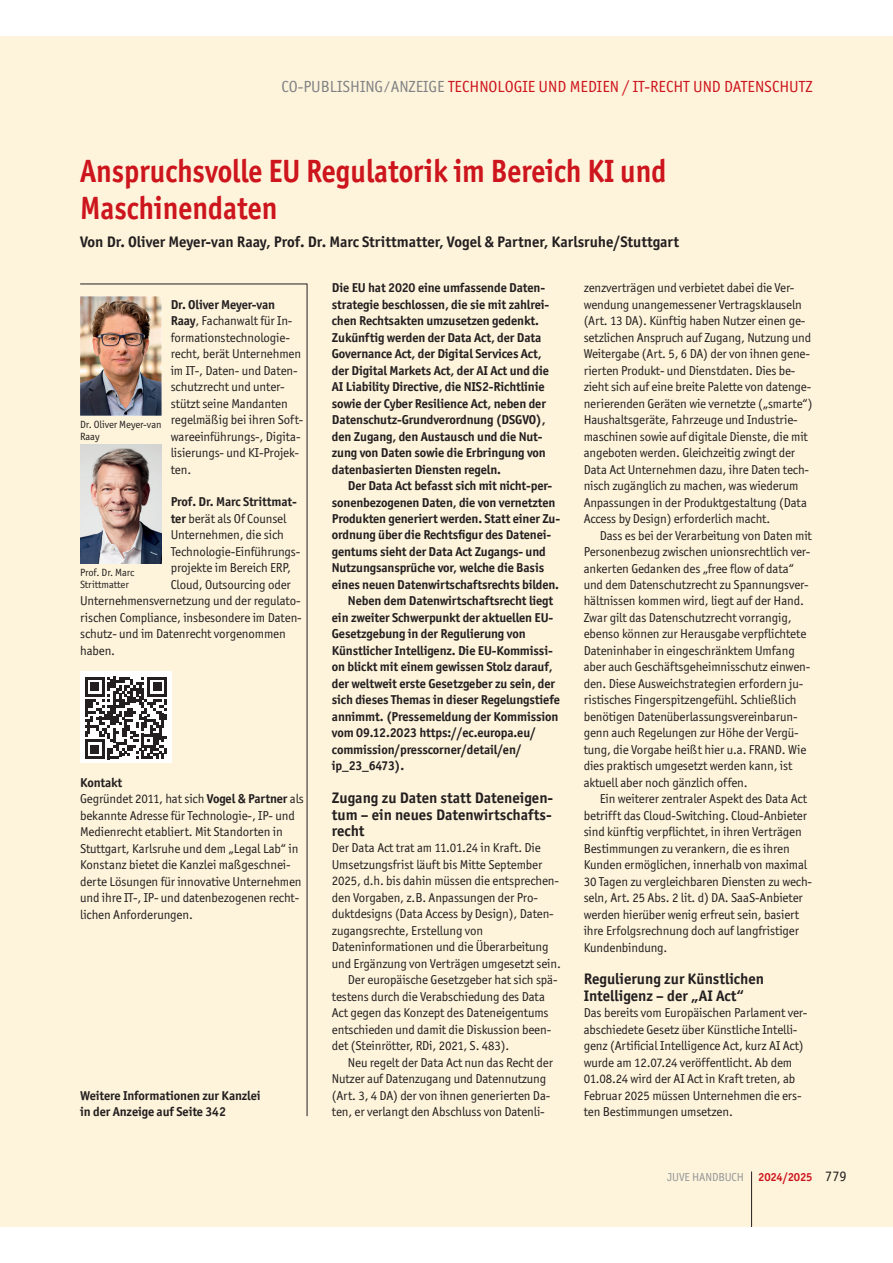
<style>
.page{position:relative;width:893px;height:1263px;background:#fff}
.page>*{position:absolute;margin:0;border:0;box-sizing:border-box;transform-origin:0 0}
.t1{font:700 32.25px/37.2px "Officina Sans ITC Std";color:#cd151d;scale:.9 1}
.t2{font:16.2px "Officina Sans ITC Std";color:#cd151d}
.t3{font:700 15.3px/16.5px "Officina Sans ITC Std";color:#231f20;text-align:justify}
.t4{font:12.9px/16.5px "Officina Sans ITC Std";letter-spacing:-.01em;color:#231f20}
.t5{font:700 12.9px/16.5px "Officina Sans ITC Std";letter-spacing:-.01em;color:#231f20}
.t6{font:11.7px "Officina Sans ITC Std";letter-spacing:-.01em;color:#939598}
.t7{font:10.5px/12.1px "Officina Sans ITC Std";letter-spacing:-.01em;color:#231f20}
.s1{color:#808285}
.s2{font-weight:700}
.s3{font-weight:700;color:#cd151d}
.s4{font-size:14.55px;color:#231f20}
</style>
<div class="page">
<div style="left:0;top:36px;width:893px;height:1190px;background:#fef4db"></div>
<hr style="left:751px;top:1171px;width:1px;height:55px;background:#231f20">
<img style="left:80px;top:296px;width:82px;height:120px">
<img style="left:80px;top:445px;width:82px;height:119px">
<hr style="left:307px;top:284px;width:1px;height:832px;background:#231f20">
<hr style="left:80px;top:284px;width:227px;height:1px;background:#231f20">
<div style="left:80px;top:671px;width:92px;height:92px;background:#fff"></div>
<svg style="left:85px;top:677px;width:82px;height:82px"></svg>
<p class="t2" style="left:282px;top:79px;width:532px"><span class="s1">CO-PUBLISHING ⁄ ANZEIGE</span> TECHNOLOGIE UND MEDIEN / IT-RECHT UND DATENSCHUTZ</p>
<h1 class="t1" style="left:80px;top:154px;width:653px">Anspruchsvolle EU Regulatorik im Bereich KI und<br>Maschinendaten</h1>
<p class="t3" style="left:80px;top:234px;width:600px">Von Dr. Oliver Meyer-van Raay, Prof. Dr. Marc Strittmatter, Vogel &amp; Partner, Karlsruhe/Stuttgart</p>
<p class="t4" style="left:171px;top:297px;width:134px"><span class="s2">Dr. Oliver Meyer-van<br>Raay</span>, Fachanwalt für In&shy;formationstechnologie&shy;recht, berät Unternehmen im IT-, Daten- und Daten&shy;schutzrecht und unter&shy;stützt seine Mandanten regelmäßig bei ihren Soft&shy;wareeinführungs-, Digita&shy;lisierungs- und KI-Projek&shy;ten.</p>
<p class="t5" style="left:171px;top:495px;width:128px">Prof. Dr. Marc Strittmat-</p>
<p class="t4" style="left:171px;top:511px;width:117px"><span class="s2">ter</span> berät als Of Counsel</p>
<p class="t4" style="left:171px;top:528px;width:115px">Unternehmen, die sich</p>
<p class="t4" style="left:171px;top:544px;width:131px">Technologie-Einführungs-</p>
<p class="t4" style="left:171px;top:561px;width:122px">projekte im Bereich ERP,</p>
<p class="t4" style="left:171px;top:577px;width:122px">Cloud, Outsourcing oder</p>
<p class="t4" style="left:80px;top:594px;width:222px">Unternehmensvernetzung und der regulato-</p>
<p class="t4" style="left:80px;top:610px;width:223px">rischen Compliance, insbesondere im Daten-</p>
<p class="t4" style="left:80px;top:627px;width:207px">schutz- und im Datenrecht vorgenommen</p>
<p class="t4" style="left:80px;top:643px;width:37px">haben.</p>
<p class="t7" style="left:80px;top:419px;width:83px">Dr. Oliver Meyer-van<br>Raay</p>
<p class="t7" style="left:80px;top:567px;width:56px">Prof. Dr. Marc<br>Strittmatter</p>
<p class="t4" style="left:80px;top:775px;width:225px"><span class="s2">Kontakt<br></span>Gegründet 2011, hat sich <span class="s2">Vogel &amp; Partner</span> als bekannte Adresse für Technologie-, IP- und Medienrecht etabliert. Mit Standorten in Stuttgart, Karlsruhe und dem „Legal Lab“ in Konstanz bietet die Kanzlei maßgeschnei&shy;derte Lösungen für innovative Unternehmen und ihre IT-, IP- und datenbezogenen recht&shy;lichen Anforderungen.</p>
<p class="t5" style="left:80px;top:1088px;width:182px">Weitere Informationen zur Kanzlei in der Anzeige auf Seite 342</p>
<p class="t5" style="left:332px;top:280px;width:219px">Die EU hat 2020 eine umfassende Daten&shy;strategie beschlossen, die sie mit zahlrei&shy;chen Rechtsakten umzusetzen gedenkt.<br>Zukünftig werden der Data Act, der Data Governance Act, der Digital Services Act, der Digital Markets Act, der AI Act und die AI Liability Directive, die NIS2-Richtlinie sowie der Cyber Resilience Act, neben der Datenschutz-Grundverordnung (DSGVO), den Zugang, den Austausch und die Nut&shy;zung von Daten sowie die Erbringung von datenbasierten Diensten regeln.</p>
<p class="t5" style="left:348px;top:478px;width:206px">Der Data Act befasst sich mit nicht-per-</p>
<p class="t5" style="left:332px;top:495px;width:225px">sonenbezogenen Daten, die von vernetzten</p>
<p class="t5" style="left:332px;top:511px;width:230px">Produkten generiert werden. Statt einer Zu-</p>
<p class="t5" style="left:332px;top:528px;width:221px">ordnung über die Rechtsfigur des Datenei-</p>
<p class="t5" style="left:332px;top:544px;width:215px">gentums sieht der Data Act Zugangs- und</p>
<p class="t5" style="left:332px;top:561px;width:214px">Nutzungsansprüche vor, welche die Basis</p>
<p class="t5" style="left:332px;top:577px;width:229px">eines neuen Datenwirtschaftsrechts bilden.</p>
<p class="t5" style="left:348px;top:593px;width:207px">Neben dem Datenwirtschaftsrecht liegt</p>
<p class="t5" style="left:332px;top:610px;width:223px">ein zweiter Schwerpunkt der aktuellen EU-</p>
<p class="t5" style="left:332px;top:626px;width:195px">Gesetzgebung in der Regulierung von</p>
<p class="t5" style="left:332px;top:643px;width:222px">Künstlicher Intelligenz. Die EU-Kommissi-</p>
<p class="t5" style="left:332px;top:659px;width:222px">on blickt mit einem gewissen Stolz darauf,</p>
<p class="t5" style="left:332px;top:676px;width:225px">der weltweit erste Gesetzgeber zu sein, der</p>
<p class="t5" style="left:332px;top:692px;width:229px">sich dieses Themas in dieser Regelungstiefe</p>
<p class="t5" style="left:332px;top:709px;width:228px">annimmt. (Pressemeldung der Kommission</p>
<p class="t5" style="left:332px;top:725px;width:206px">vom 09.12.2023 https://ec.europa.eu/</p>
<p class="t5" style="left:332px;top:742px;width:191px">commission/presscorner/detail/en/</p>
<p class="t5" style="left:332px;top:758px;width:74px">ip_23_6473).</p>
<p class="t3" style="left:332px;top:790px;width:223px">Zugang zu Daten statt Dateneigen&shy;tum – ein neues Datenwirtschafts&shy;recht</p>
<p class="t4" style="left:332px;top:841px;width:210px">Der Data Act trat am 11.01.24 in Kraft. Die</p>
<p class="t4" style="left:332px;top:857px;width:212px">Umsetzungsfrist läuft bis Mitte September</p>
<p class="t4" style="left:332px;top:874px;width:229px">2025, d.h. bis dahin müssen die entsprechen-</p>
<p class="t4" style="left:332px;top:890px;width:208px">den Vorgaben, z.B. Anpassungen der Pro-</p>
<p class="t4" style="left:332px;top:907px;width:223px">duktdesigns (Data Access by Design), Daten-</p>
<p class="t4" style="left:332px;top:923px;width:153px">zugangsrechte, Erstellung von</p>
<p class="t4" style="left:332px;top:940px;width:218px">Dateninformationen und die Überarbeitung</p>
<p class="t4" style="left:332px;top:956px;width:230px">und Ergänzung von Verträgen umgesetzt sein.</p>
<p class="t4" style="left:348px;top:973px;width:211px">Der europäische Gesetzgeber hat sich spä-</p>
<p class="t4" style="left:332px;top:989px;width:215px">testens durch die Verabschiedung des Data</p>
<p class="t4" style="left:332px;top:1006px;width:218px">Act gegen das Konzept des Dateneigentums</p>
<p class="t4" style="left:332px;top:1022px;width:221px">entschieden und damit die Diskussion been-</p>
<p class="t4" style="left:332px;top:1039px;width:179px">det (Steinrötter, RDi, 2021, S. 483).</p>
<p class="t4" style="left:348px;top:1055px;width:207px">Neu regelt der Data Act nun das Recht der</p>
<p class="t4" style="left:332px;top:1072px;width:216px">Nutzer auf Datenzugang und Datennutzung</p>
<p class="t4" style="left:332px;top:1088px;width:220px">(Art. 3, 4 DA) der von ihnen generierten Da-</p>
<p class="t4" style="left:332px;top:1105px;width:214px">ten, er verlangt den Abschluss von Datenli-</p>
<p class="t4" style="left:584px;top:281px;width:230px">zenzverträgen und verbietet dabei die Ver&shy;wendung unangemessener Vertragsklauseln (Art. 13 DA). Künftig haben Nutzer einen ge&shy;setzlichen Anspruch auf Zugang, Nutzung und Weitergabe (Art. 5, 6 DA) der von ihnen gene&shy;rierten Produkt- und Dienstdaten. Dies be&shy;zieht sich auf eine breite Palette von datenge&shy;nerierenden Geräten wie vernetzte („smarte“)<br>Haushaltsgeräte, Fahrzeuge und Industrie&shy;maschinen sowie auf digitale Dienste, die mit angeboten werden. Gleichzeitig zwingt der Data Act Unternehmen dazu, ihre Daten tech&shy;nisch zugänglich zu machen, was wiederum Anpassungen in der Produktgestaltung (Data Access by Design) erforderlich macht.</p>
<p class="t4" style="left:584px;top:528px;width:230px;text-indent:16px">Dass es bei der Verarbeitung von Daten mit Personenbezug zwischen unionsrechtlich ver&shy;ankerten Gedanken des „free flow of data“ und dem Datenschutzrecht zu Spannungsver&shy;hältnissen kommen wird, liegt auf der Hand.<br>Zwar gilt das Datenschutzrecht vorrangig, ebenso können zur Herausgabe verpflichtete Dateninhaber in eingeschränktem Umfang aber auch Geschäftsgeheimnisschutz einwen&shy;den. Diese Ausweichstrategien erfordern ju&shy;ristisches Fingerspitzengefühl. Schließlich benötigen Datenüberlassungsvereinbarun&shy;genn auch Regelungen zur Höhe der Vergü&shy;tung, die Vorgabe heißt hier u.a. FRAND. Wie dies praktisch umgesetzt werden kann, ist aktuell aber noch gänzlich offen.</p>
<p class="t4" style="left:584px;top:792px;width:230px;text-indent:16px">Ein weiterer zentraler Aspekt des Data Act betrifft das Cloud-Switching. Cloud-Anbieter sind künftig verpflichtet, in ihren Verträgen Bestimmungen zu verankern, die es ihren Kunden ermöglichen, innerhalb von maximal 30 Tagen zu vergleichbaren Diensten zu wech&shy;seln, Art. 25 Abs. 2 lit. d) DA. SaaS-Anbieter werden hierüber wenig erfreut sein, basiert ihre Erfolgsrechnung doch auf langfristiger Kundenbindung.</p>
<p class="t3" style="left:584px;top:972px;width:182px">Regulierung zur Künstlichen<br>Intelligenz – der „AI Act“</p>
<p class="t4" style="left:584px;top:1006px;width:225px">Das bereits vom Europäischen Parlament ver&shy;abschiedete Gesetz über Künstliche Intelli&shy;genz (Artificial Intelligence Act, kurz AI Act) wurde am 12.07.24 veröffentlicht. Ab dem 01.08.24 wird der AI Act in Kraft treten, ab Februar 2025 müssen Unternehmen die ers&shy;ten Bestimmungen umsetzen.</p>
<p class="t6" style="left:667px;top:1172px;width:181px">JUVE HANDBUCH <span class="s3">2024/2025</span> <span class="s4">779</span></p>
</div>
